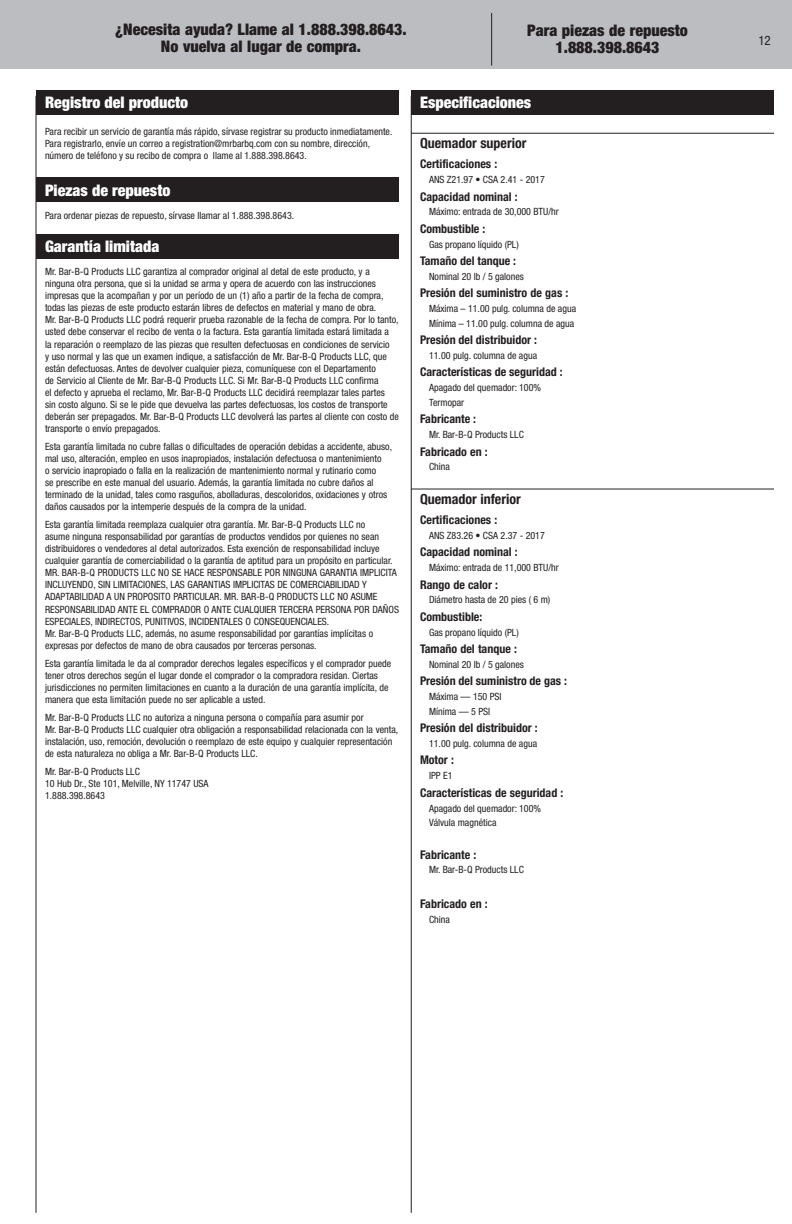
<style>
.page{position:relative;width:792px;height:1224px;background:#fff}
.page>*{position:absolute;margin:0;border:0;box-sizing:border-box;transform-origin:0 0}
.t1{font:900 condensed 16px/17px "Helvetica Neue LT Std";color:#231f20;text-align:center}
.Section_Header{font:900 condensed 16px "Helvetica Neue LT Std";color:#fff}
.Sub_Section_1{font:700 condensed 14px "Helvetica Neue LT Std";color:#231f20}
.t2{font:condensed 13px "Helvetica Neue LT Std";color:#231f20}
.Body_Text{font:700 condensed 12px "Helvetica Neue LT Std";color:#231f20}
.Step_Head{font:condensed 10px/12px "Helvetica Neue LT Std";color:#231f20}
.Body_Text-2{font:condensed 10px "Helvetica Neue LT Std";color:#231f20}
</style>
<div class="page">
<div style="left:36px;top:90px;width:363px;height:25px;background:#231f20"></div>
<div style="left:36px;top:178px;width:363px;height:24px;background:#231f20"></div>
<div style="left:36px;top:234px;width:363px;height:25px;background:#231f20"></div>
<hr style="left:411px;top:133px;width:363px;height:1px;background:#231f20">
<hr style="left:411px;top:489px;width:363px;height:1px;background:#231f20">
<div style="left:411px;top:90px;width:363px;height:25px;background:#231f20"></div>
<hr style="left:411px;top:96px;width:1px;height:1117px;background:#231f20">
<hr style="left:36px;top:96px;width:1px;height:1117px;background:#231f20">
<div style="left:0;top:0;width:792px;height:69px;background:#bcbdc0"></div>
<hr style="left:491px;top:13px;width:1px;height:53px;background:#231f20">
<p class="t1" style="left:115px;top:21px;width:293px">¿Necesita ayuda? Llame al 1.888.398.8643.<br>No vuelva al lugar de compra.</p>
<p class="t1" style="left:527px;top:22px;width:162px">Para piezas de repuesto<br>1.888.398.8643</p>
<p class="t2" style="left:758px;top:33px;width:14px">12</p>
<p class="Section_Header" style="left:45px;top:93px;width:145px">Registro del producto</p>
<p class="Step_Head" style="left:45px;top:126px;width:348px">Para recibir un servicio de garantía más rápido, sírvase registrar su producto inmediatamente.</p>
<p class="Step_Head" style="left:45px;top:138px;width:327px">Para registrarlo, envíe un correo a registration@mrbarbq.com con su nombre, dirección, número de teléfono y su recibo de compra o llame al 1.888.398.8643.</p>
<p class="Section_Header" style="left:45px;top:180px;width:127px">Piezas de repuesto</p>
<p class="Step_Head" style="left:45px;top:209px;width:249px">Para ordenar piezas de repuesto, sírvase llamar al 1.888.398.8643.</p>
<p class="Section_Header" style="left:45px;top:236px;width:116px">Garantía limitada</p>
<p class="Step_Head" style="left:45px;top:266px;width:355px">Mr. Bar-B-Q Products LLC garantiza al comprador original al detal de este producto, y a ninguna otra persona, que si la unidad se arma y opera de acuerdo con las instrucciones impresas que la acompañan y por un período de un (1) año a partir de la fecha de compra, todas las piezas de este producto estarán libres de defectos en material y mano de obra.<br>Mr. Bar-B-Q Products LLC podrá requerir prueba razonable de la fecha de compra. Por lo tanto, usted debe conservar el recibo de venta o la factura. Esta garantía limitada estará limitada a<br>la reparación o reemplazo de las piezas que resulten defectuosas en condiciones de servicio<br>y uso normal y las que un examen indique, a satisfacción de Mr. Bar-B-Q Products LLC, que están defectuosas. Antes de devolver cualquier pieza, comuníquese con el Departamento<br>de Servicio al Cliente de Mr. Bar-B-Q Products LLC. Si Mr. Bar-B-Q Products LLC confirma<br>el defecto y aprueba el reclamo, Mr. Bar-B-Q Products LLC decidirá reemplazar tales partes<br>sin costo alguno. Si se le pide que devuelva las partes defectuosas, los costos de transporte deberán ser prepagados. Mr. Bar-B-Q Products LLC devolverá las partes al cliente con costo de transporte o envío prepagados.</p>
<p class="Step_Head" style="left:45px;top:440px;width:349px">Esta garantía limitada no cubre fallas o dificultades de operación debidas a accidente, abuso, mal uso, alteración, empleo en usos inapropiados, instalación defectuosa o mantenimiento<br>o servicio inapropiado o falla en la realización de mantenimiento normal y rutinario como<br>se prescribe en este manual del usuario. Además, la garantía limitada no cubre daños al terminado de la unidad, tales como rasguños, abolladuras, descoloridos, oxidaciones y otros daños causados por la intemperie después de la compra de la unidad.</p>
<p class="Step_Head" style="left:45px;top:519px;width:356px">Esta garantía limitada reemplaza cualquier otra garantía. Mr. Bar-B-Q Products LLC no<br>asume ninguna responsabilidad por garantías de productos vendidos por quienes no sean distribuidores o vendedores al detal autorizados. Esta exención de responsabilidad incluye cualquier garantía de comerciabilidad o la garantía de aptitud para un propósito en particular.<br>MR. BAR-B-Q PRODUCTS LLC NO SE HACE RESPONSABLE POR NINGUNA GARANTIA IMPLICITA INCLUYENDO, SIN LIMITACIONES, LAS GARANTIAS IMPLICITAS DE COMERCIABILIDAD Y ADAPTABILIDAD A UN PROPOSITO PARTICULAR. MR. BAR-B-Q PRODUCTS LLC NO ASUME RESPONSABILIDAD ANTE EL COMPRADOR O ANTE CUALQUIER TERCERA PERSONA POR DAÑOS ESPECIALES, INDIRECTOS, PUNITIVOS, INCIDENTALES O CONSEQUENCIALES.<br>Mr. Bar-B-Q Products LLC, además, no asume responsabilidad por garantías implícitas o expresas por defectos de mano de obra causados por terceras personas.</p>
<p class="Step_Head" style="left:45px;top:657px;width:348px">Esta garantía limitada le da al comprador derechos legales específicos y el comprador puede tener otros derechos según el lugar donde el comprador o la compradora residan. Ciertas jurisdicciones no permiten limitaciones en cuanto a la duración de una garantía implícita, de manera que esta limitación puede no ser aplicable a usted.</p>
<p class="Step_Head" style="left:45px;top:711px;width:355px">Mr. Bar-B-Q Products LLC no autoriza a ninguna persona o compañía para asumir por<br>Mr. Bar-B-Q Products LLC cualquier otra obligación a responsabilidad relacionada con la venta, instalación, uso, remoción, devolución o reemplazo de este equipo y cualquier representación de esta naturaleza no obliga a Mr. Bar-B-Q Products LLC.</p>
<p class="Step_Head" style="left:45px;top:765px;width:96px">Mr. Bar-B-Q Products LLC</p>
<p class="Step_Head" style="left:45px;top:777px;width:165px">10 Hub Dr., Ste 101, Melville, NY 11747 USA</p>
<p class="Step_Head" style="left:45px;top:789px;width:61px">1.888.398.8643</p>
<p class="Section_Header" style="left:420px;top:93px;width:113px">Especificaciones</p>
<p class="Sub_Section_1" style="left:420px;top:134px;width:108px">Quemador superior</p>
<p class="Body_Text" style="left:420px;top:157px;width:79px">Certificaciones :</p>
<p class="Body_Text-2" style="left:429px;top:174px;width:117px">ANS Z21.97 • CSA 2.41 - 2017</p>
<p class="Body_Text" style="left:420px;top:189px;width:99px">Capacidad nominal :</p>
<p class="Body_Text-2" style="left:429px;top:206px;width:131px">Máximo: entrada de 30,000 BTU/hr</p>
<p class="Body_Text" style="left:420px;top:221px;width:67px">Combustible :</p>
<p class="Body_Text-2" style="left:429px;top:238px;width:91px">Gas propano líquido (PL)</p>
<p class="Body_Text" style="left:420px;top:253px;width:98px">Tamaño del tanque :</p>
<p class="Body_Text-2" style="left:429px;top:270px;width:96px">Nominal 20 lb / 5 galones</p>
<p class="Body_Text" style="left:420px;top:286px;width:150px">Presión del suministro de gas :</p>
<p class="Body_Text-2" style="left:429px;top:303px;width:149px">Máxima – 11.00 pulg. columna de agua</p>
<p class="Body_Text-2" style="left:429px;top:318px;width:147px">Mínima – 11.00 pulg. columna de agua</p>
<p class="Body_Text" style="left:420px;top:333px;width:118px">Presión del distribuidor :</p>
<p class="Body_Text-2" style="left:429px;top:350px;width:110px">11.00 pulg. columna de agua</p>
<p class="Body_Text" style="left:420px;top:365px;width:144px">Características de seguridad :</p>
<p class="Body_Text-2" style="left:429px;top:382px;width:114px">Apagado del quemador: 100%</p>
<p class="Body_Text-2" style="left:429px;top:397px;width:36px">Termopar</p>
<p class="Body_Text" style="left:420px;top:412px;width:58px">Fabricante :</p>
<p class="Body_Text-2" style="left:429px;top:429px;width:96px">Mr. Bar-B-Q Products LLC</p>
<p class="Body_Text" style="left:420px;top:444px;width:69px">Fabricado en :</p>
<p class="Body_Text-2" style="left:429px;top:461px;width:22px">China</p>
<p class="Sub_Section_1" style="left:420px;top:490px;width:102px">Quemador inferior</p>
<p class="Body_Text" style="left:420px;top:513px;width:79px">Certificaciones :</p>
<p class="Body_Text-2" style="left:429px;top:530px;width:117px">ANS Z83.26 • CSA 2.37 - 2017</p>
<p class="Body_Text" style="left:420px;top:545px;width:99px">Capacidad nominal :</p>
<p class="Body_Text-2" style="left:429px;top:562px;width:131px">Máximo: entrada de 11,000 BTU/hr</p>
<p class="Body_Text" style="left:420px;top:577px;width:80px">Rango de calor :</p>
<p class="Body_Text-2" style="left:429px;top:594px;width:123px">Diámetro hasta de 20 pies ( 6 m)</p>
<p class="Body_Text" style="left:420px;top:609px;width:64px">Combustible:</p>
<p class="Body_Text-2" style="left:429px;top:626px;width:91px">Gas propano líquido (PL)</p>
<p class="Body_Text" style="left:420px;top:641px;width:98px">Tamaño del tanque :</p>
<p class="Body_Text-2" style="left:429px;top:658px;width:96px">Nominal 20 lb / 5 galones</p>
<p class="Body_Text" style="left:420px;top:674px;width:148px">Presión del suministro de gas :</p>
<p class="Body_Text-2" style="left:429px;top:691px;width:74px">Máxima — 150 PSI</p>
<p class="Body_Text-2" style="left:429px;top:706px;width:63px">Mínima — 5 PSI</p>
<p class="Body_Text" style="left:420px;top:721px;width:119px">Presión del distribuidor :</p>
<p class="Body_Text-2" style="left:429px;top:738px;width:110px">11.00 pulg. columna de agua</p>
<p class="Body_Text" style="left:420px;top:753px;width:35px">Motor :</p>
<p class="Body_Text-2" style="left:429px;top:770px;width:25px">IPP E1</p>
<p class="Body_Text" style="left:420px;top:785px;width:145px">Características de seguridad :</p>
<p class="Body_Text-2" style="left:429px;top:802px;width:114px">Apagado del quemador: 100%</p>
<p class="Body_Text-2" style="left:429px;top:817px;width:69px">Válvula magnética</p>
<p class="Body_Text" style="left:420px;top:847px;width:58px">Fabricante :</p>
<p class="Body_Text-2" style="left:429px;top:864px;width:96px">Mr. Bar-B-Q Products LLC</p>
<p class="Body_Text" style="left:420px;top:897px;width:69px">Fabricado en :</p>
<p class="Body_Text-2" style="left:429px;top:914px;width:22px">China</p>
</div>
